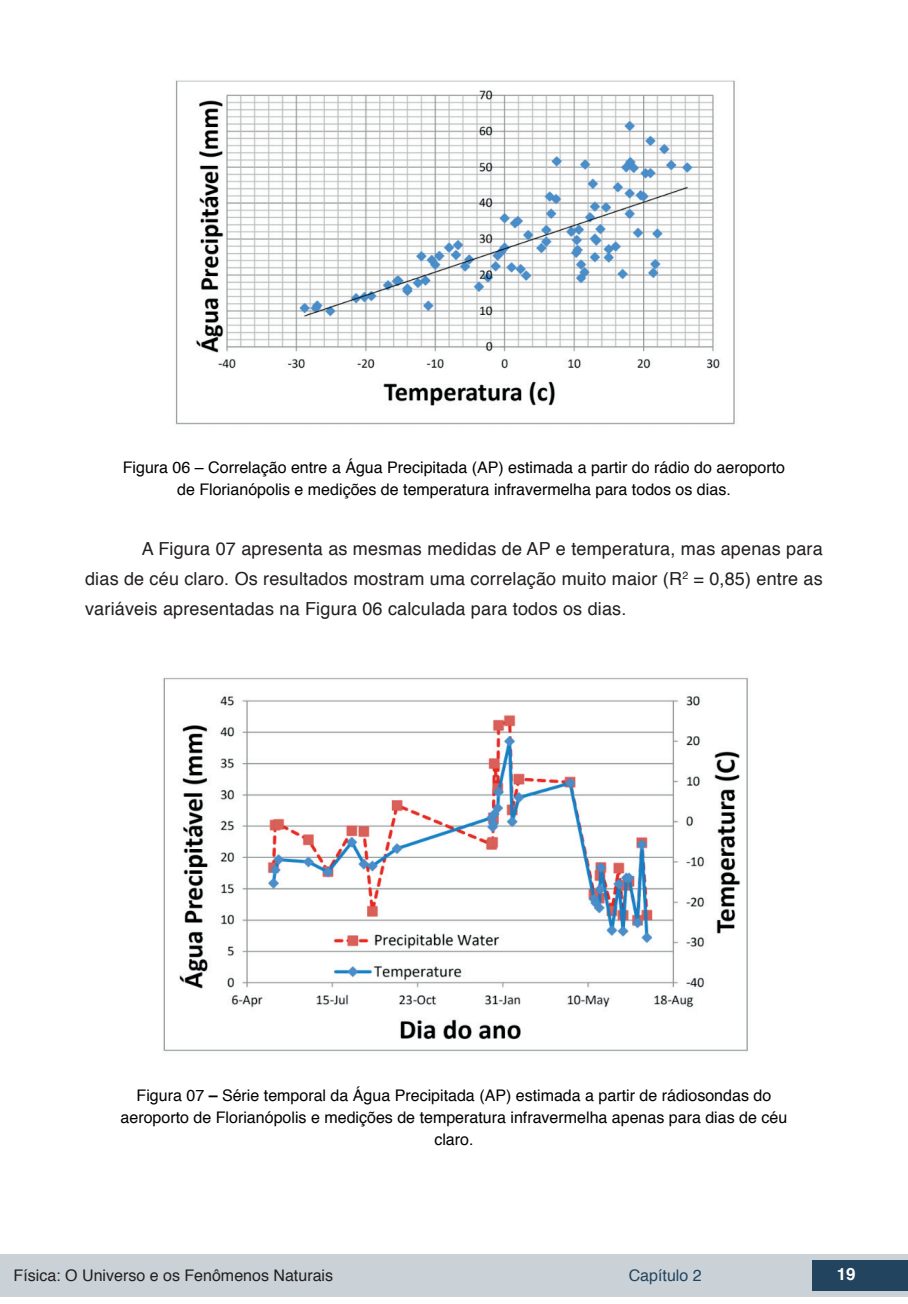
<style>
.page{position:relative;width:908px;height:1304px;background:#fff}
.page>*{position:absolute;margin:0;border:0;box-sizing:border-box;transform-origin:0 0}
.t1{font:18px/30px "Helvetica";letter-spacing:.01em;color:#231f20;text-align:justify}
.t2{font:700 16.8px "Helvetica";color:#fff}
.t3{font:16px/22px "Helvetica";color:#000;text-align:center}
.t4{font:16px "Helvetica";color:#231f20}
.t5{font:16px "Helvetica";color:#23445f}
.s1{font-weight:700}
</style>
<div class="page">
<div style="left:0;top:1254px;width:906px;height:43px;background:#cad2d7"></div>
<div style="left:812px;top:1261px;width:95px;height:30px;background:#23445f"></div>
<img style="left:175px;top:80px;width:560px;height:345px">
<img style="left:163px;top:677px;width:585px;height:375px">
<p class="t3" style="left:123px;top:457px;width:663px">Figura 06 – Correlação entre a Água Precipitada (AP) estimada a partir do rádio do aeroporto de Florianópolis e medições de temperatura infravermelha para todos os dias.</p>
<p class="t1" style="left:85px;top:534px;width:738px;text-indent:57px">A Figura 07 apresenta as mesmas medidas de AP e temperatura, mas apenas para dias de céu claro. Os resultados mostram uma correlação muito maior (R<sup>2</sup> = 0,85) entre as variáveis apresentadas na Figura 06 calculada para todos os dias.</p>
<p class="t3" style="left:120px;top:1085px;width:668px">Figura 07 <span class="s1">–</span> Série temporal da Água Precipitada (AP) estimada a partir de rádiosondas do aeroporto de Florianópolis e medições de temperatura infravermelha apenas para dias de céu claro.</p>
<p class="t4" style="left:14px;top:1263px;width:321px">Física: O Universo e os Fenômenos Naturais</p>
<p class="t5" style="left:628px;top:1263px;width:74px">Capítulo 2</p>
<p class="t2" style="left:836px;top:1261px;width:20px">19</p>
</div>
